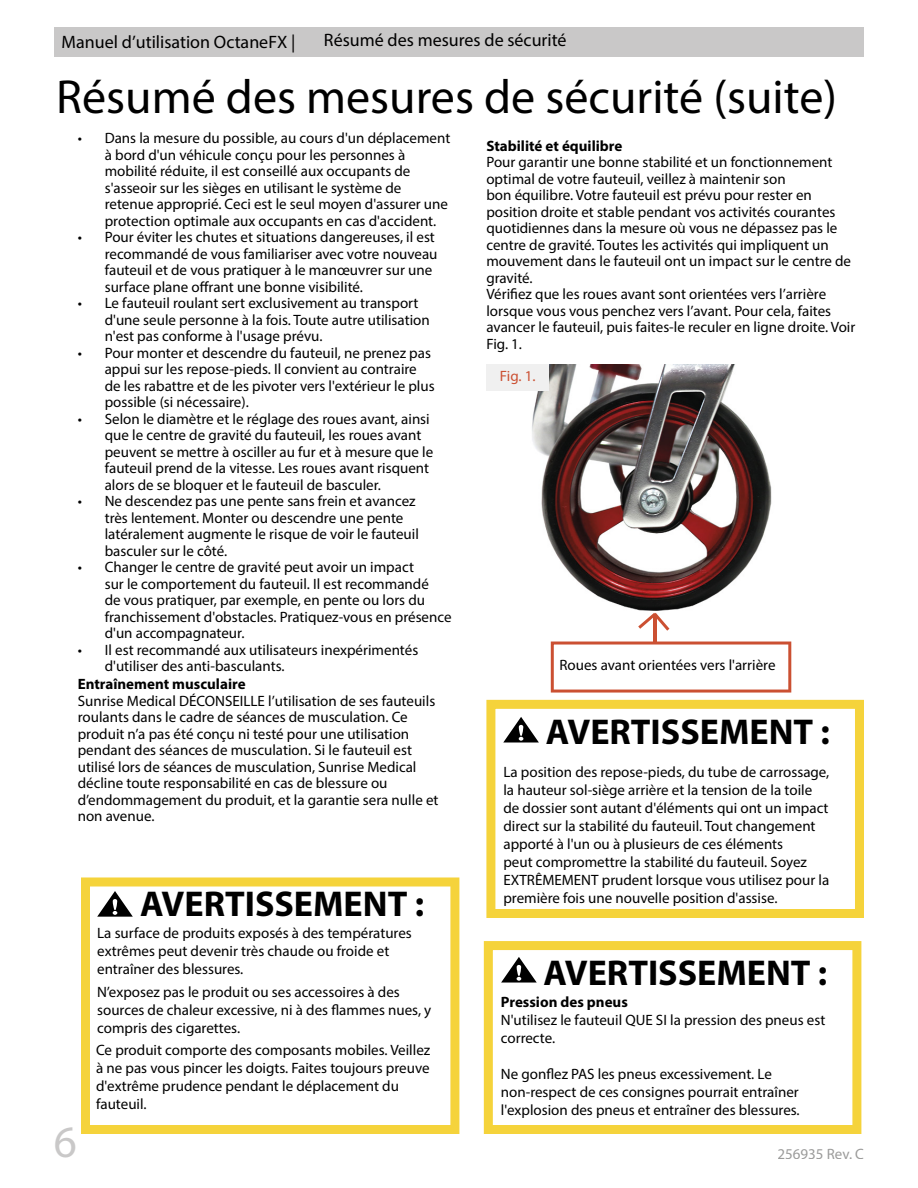
<style>
.page{position:relative;width:918px;height:1188px;background:#fff}
.page>*{position:absolute;margin:0;border:0;box-sizing:border-box;transform-origin:0 0}
.t1{font:48px "Myriad Pro";color:#000}
.t2{font:45px "Myriad Pro";color:#c9c8c8}
.t3{font:700 36px "Myriad Pro";color:#000}
.t4{font:18px "Myriad Pro";color:#000}
.t5{font:15px/16.5px "Myriad Pro";color:#000}
.t6{font:700 15px "Myriad Pro";color:#000}
.t7{font:15px "Myriad Pro";color:#9b9b9a}
.t8{font:15px "Myriad Pro";color:#cb5032}
</style>
<div class="page">
<div style="left:54px;top:27px;width:810px;height:29px;background:#c9c8c8"></div>
<img style="left:486px;top:364px;width:286px;height:249px">
<div style="left:486px;top:365px;width:63px;height:26px;background:#f0f0f0"></div>
<svg style="left:551px;top:642px;width:240px;height:51px"></svg>
<hr style="left:653px;top:614px;width:3px;height:28px;background:#cb5032">
<svg style="left:638px;top:613px;width:31px;height:18px"></svg>
<svg style="left:484px;top:941px;width:377px;height:193px"></svg>
<svg style="left:501px;top:957px;width:36px;height:26px"></svg>
<svg style="left:81px;top:878px;width:378px;height:256px"></svg>
<svg style="left:97px;top:891px;width:36px;height:26px"></svg>
<svg style="left:486px;top:700px;width:378px;height:218px"></svg>
<svg style="left:503px;top:717px;width:36px;height:25px"></svg>
<p class="t4" style="left:62px;top:33px;width:235px">Manuel d’utilisation OctaneFX |</p>
<p class="t4" style="left:324px;top:31px;width:244px">Résumé des mesures de sécurité</p>
<h1 class="t1" style="left:56px;top:73px;width:782px">Résumé des mesures de sécurité (suite)</h1>
<p class="t5" style="left:105px;top:130px;width:347px;text-indent:-27px">• Dans la mesure du possible, au cours d'un déplacement à bord d'un véhicule conçu pour les personnes à mobilité réduite, il est conseillé aux occupants de s'asseoir sur les sièges en utilisant le système de retenue approprié. Ceci est le seul moyen d'assurer une protection optimale aux occupants en cas d'accident.</p>
<p class="t5" style="left:105px;top:229px;width:334px;text-indent:-27px">• Pour éviter les chutes et situations dangereuses, il est recommandé de vous familiariser avec votre nouveau fauteuil et de vous pratiquer à le manœuvrer sur une surface plane offrant une bonne visibilité.</p>
<p class="t5" style="left:105px;top:295px;width:327px;text-indent:-27px">• Le fauteuil roulant sert exclusivement au transport d'une seule personne à la fois. Toute autre utilisation n'est pas conforme à l'usage prévu.</p>
<p class="t5" style="left:105px;top:345px;width:331px;text-indent:-27px">• Pour monter et descendre du fauteuil, ne prenez pas appui sur les repose-pieds. Il convient au contraire de les rabattre et de les pivoter vers l'extérieur le plus possible (si nécessaire).</p>
<p class="t5" style="left:105px;top:411px;width:330px;text-indent:-27px">• Selon le diamètre et le réglage des roues avant, ainsi que le centre de gravité du fauteuil, les roues avant peuvent se mettre à osciller au fur et à mesure que le fauteuil prend de la vitesse. Les roues avant risquent alors de se bloquer et le fauteuil de basculer.</p>
<p class="t5" style="left:105px;top:493px;width:316px;text-indent:-27px">• Ne descendez pas une pente sans frein et avancez très lentement. Monter ou descendre une pente latéralement augmente le risque de voir le fauteuil basculer sur le côté.</p>
<p class="t5" style="left:105px;top:559px;width:348px;text-indent:-27px">• Changer le centre de gravité peut avoir un impact<br>sur le comportement du fauteuil. Il est recommandé<br>de vous pratiquer, par exemple, en pente ou lors du franchissement d'obstacles. Pratiquez-vous en présence d'un accompagnateur.</p>
<p class="t5" style="left:105px;top:642px;width:315px;text-indent:-27px">• Il est recommandé aux utilisateurs inexpérimentés d'utiliser des anti-basculants.</p>
<p class="t6" style="left:78px;top:678px;width:169px">Entraînement musculaire</p>
<p class="t5" style="left:78px;top:693px;width:362px">Sunrise Medical DÉCONSEILLE l’utilisation de ses fauteuils roulants dans le cadre de séances de musculation. Ce produit n’a pas été conçu ni testé pour une utilisation pendant des séances de musculation. Si le fauteuil est utilisé lors de séances de musculation, Sunrise Medical décline toute responsabilité en cas de blessure ou d’endommagement du produit, et la garantie sera nulle et non avenue.</p>
<h3 class="t3" style="left:140px;top:890px;width:285px">AVERTISSEMENT :</h3>
<p class="t5" style="left:97px;top:925px;width:316px;line-height:18px">La surface de produits exposés à des températures extrêmes peut devenir très chaude ou froide et entraîner des blessures.</p>
<p class="t5" style="left:97px;top:983px;width:336px;line-height:18px">N’exposez pas le produit ou ses accessoires à des sources de chaleur excessive, ni à des flammes nues, y compris des cigarettes.</p>
<h2 class="t2" style="left:54px;top:1120px;width:25px">6</h2>
<p class="t5" style="left:96px;top:1041px;width:336px;line-height:18px">Ce produit comporte des composants mobiles. Veillez à ne pas vous pincer les doigts. Faites toujours preuve d'extrême prudence pendant le déplacement du fauteuil.</p>
<p class="t6" style="left:486px;top:140px;width:138px">Stabilité et équilibre</p>
<p class="t5" style="left:486px;top:155px;width:370px">Pour garantir une bonne stabilité et un fonctionnement optimal de votre fauteuil, veillez à maintenir son<br>bon équilibre. Votre fauteuil est prévu pour rester en position droite et stable pendant vos activités courantes quotidiennes dans la mesure où vous ne dépassez pas le centre de gravité. Toutes les activités qui impliquent un mouvement dans le fauteuil ont un impact sur le centre de gravité.<br>Vérifiez que les roues avant sont orientées vers l’arrière lorsque vous vous penchez vers l’avant. Pour cela, faites avancer le fauteuil, puis faites-le reculer en ligne droite. Voir Fig. 1.</p>
<p class="t8" style="left:500px;top:369px;width:37px">Fig. 1.</p>
<p class="t5" style="left:559px;top:657px;width:218px">Roues avant orientées vers l'arrière</p>
<h3 class="t3" style="left:546px;top:718px;width:285px">AVERTISSEMENT :</h3>
<p class="t5" style="left:503px;top:763px;width:327px;line-height:18px">La position des repose-pieds, du tube de carrossage, la hauteur sol-siège arrière et la tension de la toile de dossier sont autant d'éléments qui ont un impact direct sur la stabilité du fauteuil. Tout changement apporté à l'un ou à plusieurs de ces éléments<br>peut compromettre la stabilité du fauteuil. Soyez EXTRÊMEMENT prudent lorsque vous utilisez pour la première fois une nouvelle position d'assise.</p>
<h3 class="t3" style="left:543px;top:959px;width:285px">AVERTISSEMENT :</h3>
<p class="t6" style="left:501px;top:996px;width:129px">Pression des pneus</p>
<p class="t5" style="left:501px;top:1012px;width:326px;line-height:18px">N'utilisez le fauteuil QUE SI la pression des pneus est correcte.</p>
<p class="t5" style="left:501px;top:1066px;width:300px;line-height:18px">Ne gonflez PAS les pneus excessivement. Le non-respect de ces consignes pourrait entraîner l'explosion des pneus et entraîner des blessures.</p>
<p class="t7" style="left:777px;top:1146px;width:88px">256935 Rev. C</p>
</div>
